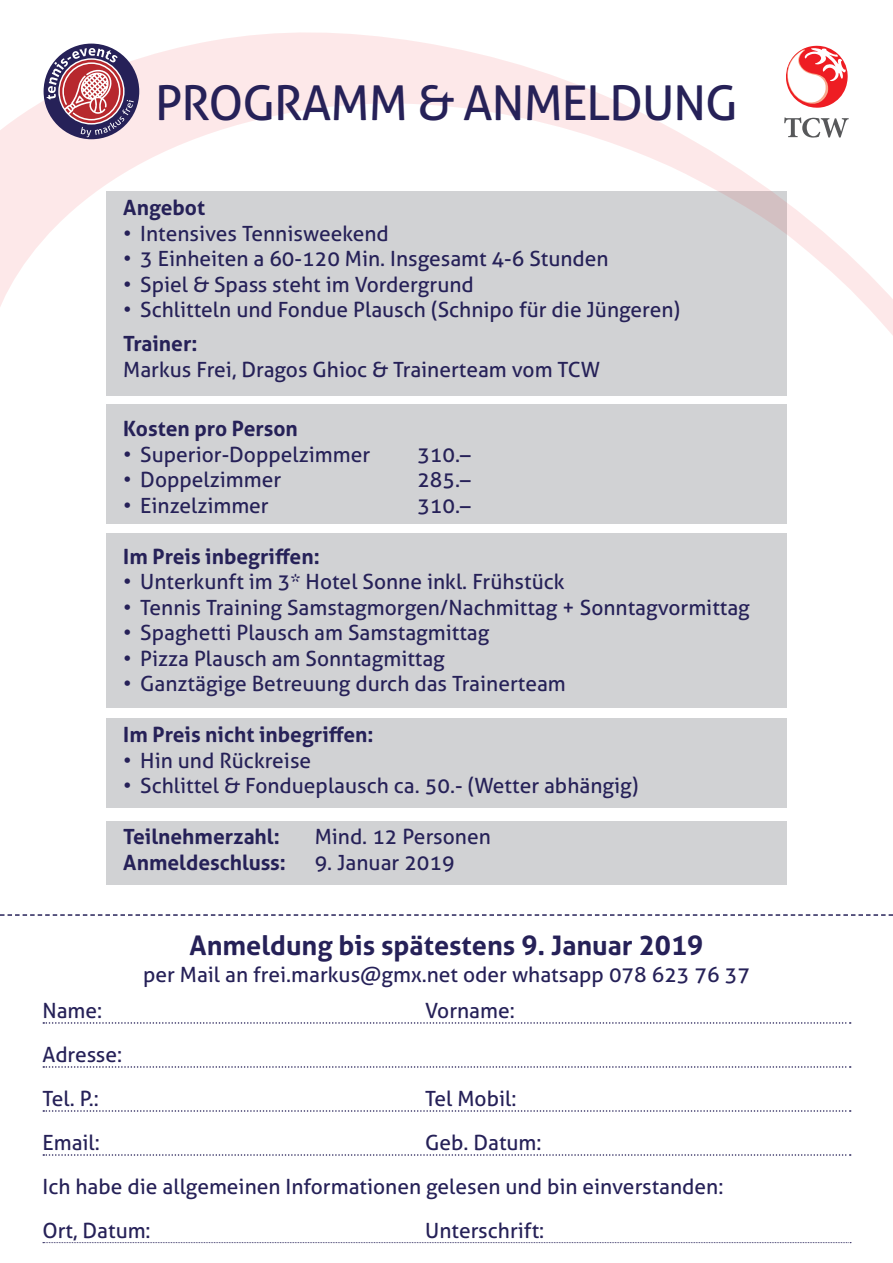
<style>
.page{position:relative;width:893px;height:1263px;background:#fff}
.page>*{position:absolute;margin:0;border:0;box-sizing:border-box;transform-origin:0 0}
.t1{font:48px "Aller";letter-spacing:-.02em;color:#262158}
.t2{font:700 27px "Aller";color:#262158}
.t3{font:21px/25.5px "Aller";color:#262158}
.t4{font:700 21px "Aller";color:#262158}
.s1{font-weight:700}
</style>
<div class="page">
<div style="left:106px;top:719px;width:681px;height:89px;background:#d1d2d4"></div>
<div style="left:106px;top:534px;width:681px;height:174px;background:#d1d2d4"></div>
<div style="left:106px;top:404px;width:681px;height:119px;background:#d1d2d4"></div>
<div style="left:106px;top:191px;width:681px;height:204px;background:#d1d2d4"></div>
<svg style="left:0;top:32px;width:893px;height:303px"></svg>
<svg style="left:784px;top:117px;width:65px;height:21px"></svg>
<svg style="left:785px;top:45px;width:63px;height:63px"></svg>
<div style="left:44px;top:44px;width:95px;height:95px;background:#262158;border-radius:50%"></div>
<svg style="left:46px;top:48px;width:88px;height:89px"></svg>
<svg style="left:43px;top:1022px;width:808px;height:2px"></svg>
<svg style="left:43px;top:1066px;width:808px;height:2px"></svg>
<svg style="left:43px;top:1110px;width:808px;height:2px"></svg>
<svg style="left:43px;top:1154px;width:808px;height:2px"></svg>
<svg style="left:43px;top:1242px;width:808px;height:1px"></svg>
<svg style="left:0;top:914px;width:893px;height:2px"></svg>
<div style="left:106px;top:821px;width:681px;height:63px;background:#d1d2d4"></div>
<p class="t1" style="left:155px;top:74px;width:584px">PROGRAMM &amp; ANMELDUNG</p>
<p class="t4" style="left:123px;top:195px;width:83px">Angebot</p>
<p class="t3" style="left:123px;top:221px;width:267px">• Intensives Tennisweekend</p>
<p class="t3" style="left:123px;top:246px;width:487px">• 3 Einheiten a 60-120 Min. Insgesamt 4-6 Stunden</p>
<p class="t3" style="left:123px;top:272px;width:352px">• Spiel &amp; Spass steht im Vordergrund</p>
<p class="t3" style="left:123px;top:297px;width:558px">• Schlitteln und Fondue Plausch (Schnipo für die Jüngeren)</p>
<p class="t3" style="left:123px;top:331px;width:478px"><span class="s1">Trainer:<br></span>Markus Frei, Dragos Ghioc &amp; Trainerteam vom TCW</p>
<p class="t4" style="left:123px;top:416px;width:176px">Kosten pro Person</p>
<p class="t3" style="left:123px;top:442px;width:248px">• Superior-Doppelzimmer</p>
<p class="t3" style="left:417px;top:442px;width:55px">310.–</p>
<p class="t3" style="left:123px;top:467px;width:159px">• Doppelzimmer</p>
<p class="t3" style="left:417px;top:467px;width:55px">285.–</p>
<p class="t3" style="left:123px;top:493px;width:147px">• Einzelzimmer</p>
<p class="t3" style="left:417px;top:493px;width:55px">310.–</p>
<p class="t4" style="left:123px;top:543px;width:198px">Im Preis inbegriffen:</p>
<p class="t3" style="left:123px;top:569px;width:443px">• Unterkunft im 3* Hotel Sonne inkl. Frühstück</p>
<p class="t3" style="left:123px;top:595px;width:628px">• Tennis Training Samstagmorgen/Nachmittag + Sonntagvormittag</p>
<p class="t3" style="left:123px;top:620px;width:367px">• Spaghetti Plausch am Samstagmittag</p>
<p class="t3" style="left:123px;top:646px;width:323px">• Pizza Plausch am Sonntagmittag</p>
<p class="t3" style="left:123px;top:671px;width:444px">• Ganztägige Betreuung durch das Trainerteam</p>
<p class="t4" style="left:123px;top:722px;width:252px">Im Preis nicht inbegriffen:</p>
<p class="t3" style="left:123px;top:748px;width:189px">• Hin und Rückreise</p>
<p class="t3" style="left:123px;top:773px;width:517px">• Schlittel &amp; Fondueplausch ca. 50.- (Wetter abhängig)</p>
<p class="t4" style="left:123px;top:824px;width:158px">Teilnehmerzahl:</p>
<p class="t3" style="left:315px;top:824px;width:178px">Mind. 12 Personen</p>
<p class="t4" style="left:123px;top:849px;width:164px">Anmeldeschluss:</p>
<p class="t3" style="left:315px;top:850px;width:142px">9. Januar 2019</p>
<p class="t2" style="left:190px;top:929px;width:515px">Anmeldung bis spätestens 9. Januar 2019</p>
<p class="t3" style="left:143px;top:962px;width:608px">per Mail an frei.markus@gmx.net oder whatsapp 078 623 76 37</p>
<p class="t3" style="left:43px;top:998px;width:61px">Name:</p>
<p class="t3" style="left:425px;top:998px;width:91px">Vorname:</p>
<p class="t3" style="left:43px;top:1042px;width:81px">Adresse:</p>
<p class="t3" style="left:43px;top:1086px;width:58px">Tel. P.:</p>
<p class="t3" style="left:425px;top:1086px;width:93px">Tel Mobil:</p>
<p class="t3" style="left:43px;top:1130px;width:59px">Email:</p>
<p class="t3" style="left:425px;top:1130px;width:118px">Geb. Datum:</p>
<p class="t3" style="left:43px;top:1174px;width:682px">Ich habe die allgemeinen Informationen gelesen und bin einverstanden:</p>
<p class="t3" style="left:43px;top:1218px;width:110px">Ort, Datum:</p>
<p class="t3" style="left:425px;top:1218px;width:121px">Unterschrift:</p>
</div>
